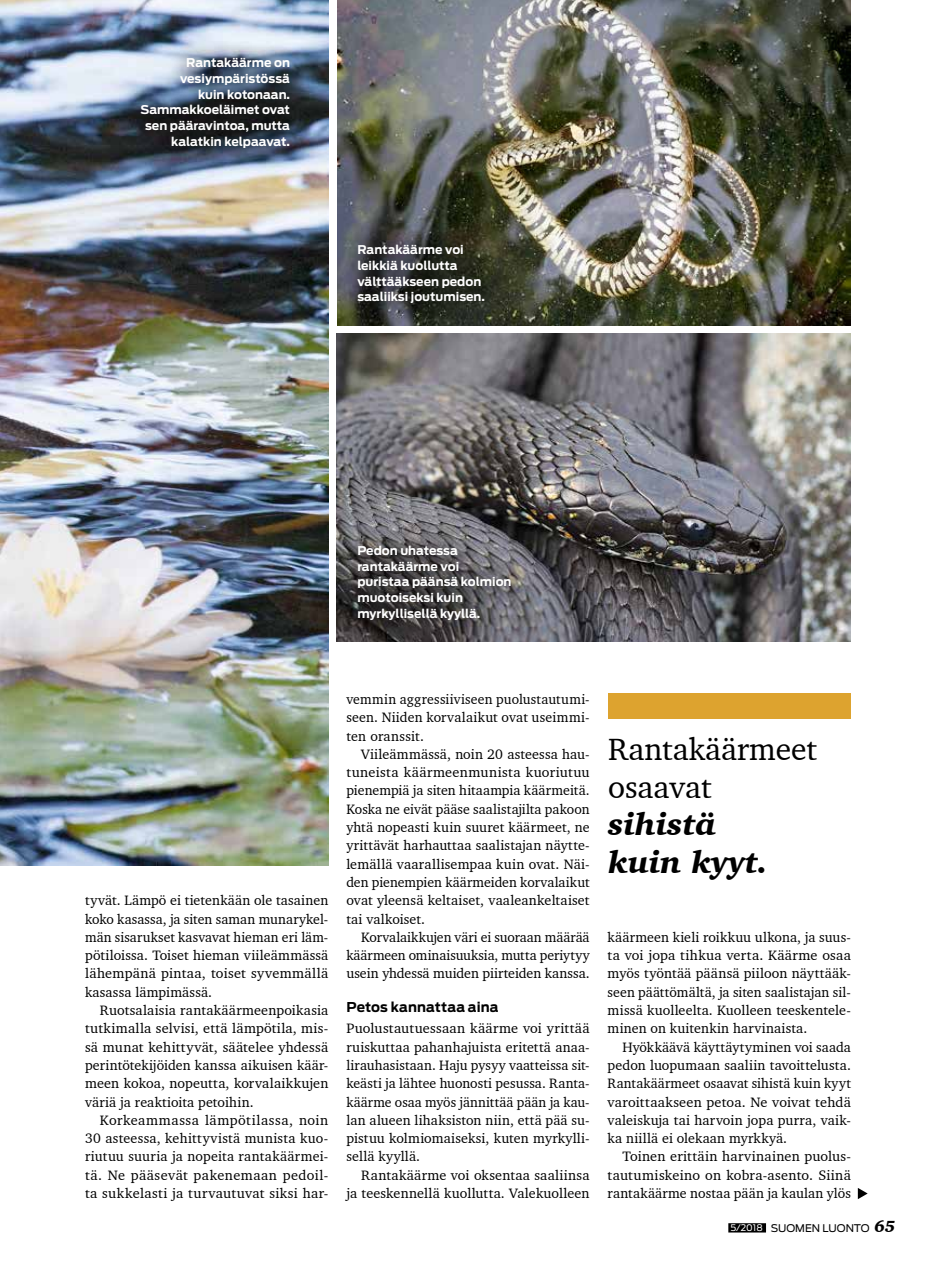
<style>
.page{position:relative;width:936px;height:1263px;background:#fff}
.page>*{position:absolute;margin:0;border:0;box-sizing:border-box;transform-origin:0 0}
.t1{font:31.5px/37.5px "Charter BT Pro";color:#000}
.t2{font:italic 900 31.5px/37.5px "Charter BT Pro";color:#000}
.t3{font:13.95px/18.3px "Charter BT Pro";letter-spacing:.015em;color:#000;text-align:justify}
.t4{font:700 13.5px "Antenna";color:#000}
.t5{font:700 12px/15.8px "Antenna";color:#fff}
.t6{font:10.5px "Antenna";letter-spacing:-.005em;color:#000}
.s1{font-size:9px;color:#fff}
.s2{font-family:"Charter BT Pro";font-weight:900;font-style:italic;font-size:16.5px}
</style>
<div class="page">
<div style="left:728px;top:1223px;width:38px;height:9px;background:#000"></div>
<img style="left:0;top:0;width:328px;height:866px">
<img style="left:337px;top:0;width:513px;height:325px">
<img style="left:337px;top:333px;width:513px;height:309px">
<div style="left:608px;top:693px;width:242px;height:26px;background:#dda32f"></div>
<div style="left:123px;top:40px;width:184px;height:125px;background:#000;opacity:.75"></div>
<div style="left:339px;top:227px;width:162px;height:94px;background:#000;opacity:.75"></div>
<div style="left:335px;top:523px;width:197px;height:119px;background:#000;opacity:.85"></div>
<svg style="left:857px;top:1188px;width:10px;height:11px"></svg>
<p class="t5" style="left:140px;top:55px;width:151px;text-align:right">Rantakäärme on vesiympäristössä<br>kuin kotonaan.<br>Sammakkoeläimet ovat sen pääravintoa, mutta kalatkin kelpaavat.</p>
<p class="t5" style="left:357px;top:242px;width:129px">Rantakäärme voi leikkiä kuollutta välttääkseen pedon saaliiksi joutumisen.</p>
<p class="t5" style="left:357px;top:543px;width:156px">Pedon uhatessa rantakäärme voi puristaa päänsä kolmion muotoiseksi kuin myrkyllisellä kyyllä.</p>
<p class="t3" style="left:85px;top:891px;width:245px">tyvät. Lämpö ei tietenkään ole tasainen koko kasassa, ja siten saman munarykel&shy;män sisarukset kasvavat hieman eri läm&shy;pötiloissa. Toiset hieman viileämmässä lähempänä pintaa, toiset syvemmällä kasassa lämpimässä.</p>
<p class="t3" style="left:85px;top:1001px;width:245px;text-indent:15px">Ruotsalaisia rantakäärmeenpoikasia tutkimalla selvisi, että lämpötila, mis&shy;sä munat kehittyvät, säätelee yhdessä perintötekijöiden kanssa aikuisen käär&shy;meen kokoa, nopeutta, korvalaikkujen väriä ja reaktioita petoihin.</p>
<p class="t3" style="left:85px;top:1111px;width:245px;text-indent:15px">Korkeammassa lämpötilassa, noin 30 asteessa, kehittyvistä munista kuo&shy;riutuu suuria ja nopeita rantakäärmei&shy;tä. Ne pääsevät pakenemaan pedoil&shy;ta sukkelasti ja turvautuvat siksi har-</p>
<p class="t3" style="left:346px;top:690px;width:245px">vemmin aggressiiviseen puolustautumi&shy;seen. Niiden korvalaikut ovat useimmi&shy;ten oranssit.</p>
<p class="t3" style="left:346px;top:745px;width:245px;text-indent:15px">Viileämmässä, noin 20 asteessa hau&shy;tuneista käärmeenmunista kuoriutuu pienempiä ja siten hitaampia käärmeitä.<br>Koska ne eivät pääse saalistajilta pakoon yhtä nopeasti kuin suuret käärmeet, ne yrittävät harhauttaa saalistajan näytte&shy;lemällä vaarallisempaa kuin ovat. Näi&shy;den pienempien käärmeiden korvalaikut ovat yleensä keltaiset, vaaleankeltaiset tai valkoiset.</p>
<p class="t3" style="left:346px;top:928px;width:245px;text-indent:15px">Korvalaikkujen väri ei suoraan määrää käärmeen ominaisuuksia, mutta periytyy usein yhdessä muiden piirteiden kanssa.</p>
<p class="t4" style="left:346px;top:999px;width:154px">Petos kannattaa aina</p>
<p class="t3" style="left:346px;top:1019px;width:245px">Puolustautuessaan käärme voi yrittää ruiskuttaa pahanhajuista eritettä anaa&shy;lirauhasistaan. Haju pysyy vaatteissa sit&shy;keästi ja lähtee huonosti pesussa. Ranta&shy;käärme osaa myös jännittää pään ja kau&shy;lan alueen lihaksiston niin, että pää su&shy;pistuu kolmiomaiseksi, kuten myrkylli&shy;sellä kyyllä.</p>
<p class="t3" style="left:346px;top:1166px;width:245px;text-align:right">Rantakäärme voi oksentaa saaliinsa<br>ja teeskennellä kuollutta. Valekuolleen</p>
<h1 class="t1" style="left:608px;top:730px;width:210px">Rantakäärmeet osaavat</h1>
<h1 class="t2" style="left:608px;top:806px;width:161px">sihistä kuin kyyt.</h1>
<p class="t3" style="left:607px;top:928px;width:245px">käärmeen kieli roikkuu ulkona, ja suus&shy;ta voi jopa tihkua verta. Käärme osaa myös työntää päänsä piiloon näyttääk&shy;seen päättömältä, ja siten saalistajan sil&shy;missä kuolleelta. Kuolleen teeskentele&shy;minen on kuitenkin harvinaista.</p>
<p class="t3" style="left:607px;top:1038px;width:245px;text-indent:15px">Hyökkäävä käyttäytyminen voi saada pedon luopumaan saaliin tavoittelusta.<br>Rantakäärmeet osaavat sihistä kuin kyyt varoittaakseen petoa. Ne voivat tehdä valeiskuja tai harvoin jopa purra, vaik&shy;ka niillä ei olekaan myrkkyä.</p>
<p class="t3" style="left:607px;top:1147px;width:245px;text-indent:15px">Toinen erittäin harvinainen puolus&shy;tautumiskeino on kobra-asento. Siinä rantakäärme nostaa pään ja kaulan ylös</p>
<p class="t6" style="left:730px;top:1222px;width:167px"><span class="s1">5/2018</span> SUOMEN LUONTO <span class="s2">65</span></p>
</div>
